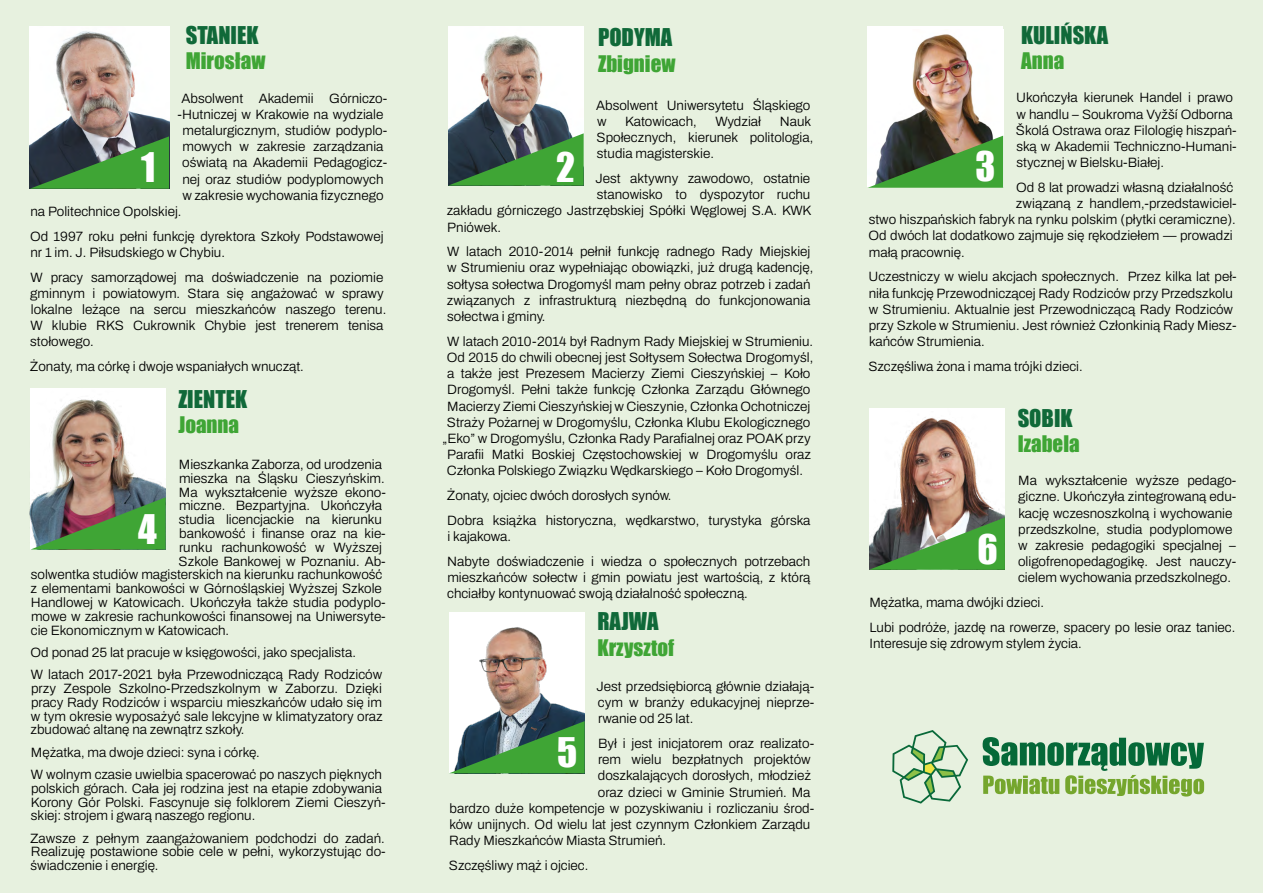
<style>
.page{position:relative;width:1263px;height:893px;background:#e7f1df}
.page>*{position:absolute;margin:0;border:0;box-sizing:border-box;transform-origin:0 0}
.t1{font:37.5px "Impact";color:#fff}
.t2{font:22.5px "Impact";color:#106939}
.t3{font:21px "Impact";color:#3fa535}
.t4{font:300 13.5px/16.2px "Archivo";color:#000}
</style>
<div class="page">
<img style="left:30px;top:26px;width:139px;height:110px">
<svg style="left:30px;top:136px;width:139px;height:53px;background:#427746"></svg>
<img style="left:449px;top:612px;width:136px;height:109px">
<svg style="left:449px;top:721px;width:136px;height:52px;background:#4f8b5b"></svg>
<img style="left:869px;top:408px;width:136px;height:109px">
<svg style="left:869px;top:517px;width:136px;height:53px;background:#5d8c54"></svg>
<svg style="left:983px;top:737px;width:221px;height:59px"></svg>
<svg style="left:892px;top:730px;width:76px;height:74px"></svg>
<img style="left:867px;top:29px;width:136px;height:158px">
<svg style="left:868px;top:136px;width:135px;height:52px;background:#528449"></svg>
<img style="left:448px;top:26px;width:136px;height:107px">
<svg style="left:448px;top:133px;width:136px;height:53px;background:#3c7444"></svg>
<img style="left:30px;top:388px;width:136px;height:109px">
<svg style="left:30px;top:497px;width:136px;height:53px;background:#5d8756"></svg>
<h2 class="t2" style="left:186px;top:18px;width:74px">STANIEK</h2>
<h3 class="t3" style="left:186px;top:45px;width:81px">Mirosław</h3>
<p class="t4" style="left:182px;top:90px;width:207px">Absolwent Akademii Górniczo-</p>
<p class="t4" style="left:178px;top:106px;width:207px">-Hutniczej w Krakowie na wydziale</p>
<p class="t4" style="left:182px;top:122px;width:206px">metalurgicznym, studiów podyplo-</p>
<p class="t4" style="left:182px;top:139px;width:203px">mowych w zakresie zarządzania</p>
<p class="t4" style="left:182px;top:155px;width:207px">oświatą na Akademii Pedagogicz-</p>
<p class="t4" style="left:182px;top:171px;width:203px">nej oraz studiów podyplomowych</p>
<p class="t4" style="left:182px;top:187px;width:203px">w zakresie wychowania fizycznego</p>
<p class="t4" style="left:30px;top:203px;width:153px">na Politechnice Opolskiej.</p>
<p class="t4" style="left:30px;top:228px;width:355px">Od 1997 roku pełni funkcję dyrektora Szkoły Podstawowej nr 1 im. J. Piłsudskiego w Chybiu.</p>
<p class="t4" style="left:30px;top:269px;width:357px">W pracy samorządowej ma doświadczenie na poziomie gminnym i powiatowym. Stara się angażować w sprawy lokalne leżące na sercu mieszkańców naszego terenu.<br>W klubie RKS Cukrownik Chybie jest trenerem tenisa stołowego.</p>
<p class="t4" style="left:30px;top:358px;width:276px">Żonaty, ma córkę i dwoje wspaniałych wnucząt.</p>
<h1 class="t1" style="left:141px;top:138px;width:16px">1</h1>
<h2 class="t2" style="left:178px;top:382px;width:70px">ZIENTEK</h2>
<h3 class="t3" style="left:178px;top:409px;width:62px">Joanna</h3>
<p class="t4" style="left:179px;top:456px;width:205px">Mieszkanka Zaborza, od urodzenia</p>
<p class="t4" style="left:179px;top:470px;width:207px">mieszka na Śląsku Cieszyńskim.</p>
<p class="t4" style="left:179px;top:484px;width:208px">Ma wykształcenie wyższe ekono-</p>
<p class="t4" style="left:179px;top:498px;width:204px">miczne. Bezpartyjna. Ukończyła</p>
<p class="t4" style="left:179px;top:511px;width:205px">studia licencjackie na kierunku</p>
<p class="t4" style="left:179px;top:525px;width:208px">bankowość i finanse oraz na kie-</p>
<p class="t4" style="left:179px;top:539px;width:204px">runku rachunkowość w Wyższej</p>
<p class="t4" style="left:179px;top:553px;width:209px">Szkole Bankowej w Poznaniu. Ab-</p>
<p class="t4" style="left:31px;top:567px;width:353px">solwentka studiów magisterskich na kierunku rachunkowość</p>
<p class="t4" style="left:30px;top:580px;width:353px">z elementami bankowości w Górnośląskiej Wyższej Szkole</p>
<p class="t4" style="left:31px;top:594px;width:356px">Handlowej w Katowicach. Ukończyła także studia podyplo-</p>
<p class="t4" style="left:31px;top:608px;width:356px">mowe w zakresie rachunkowości finansowej na Uniwersyte-</p>
<p class="t4" style="left:31px;top:622px;width:200px">cie Ekonomicznym w Katowicach.</p>
<p class="t4" style="left:31px;top:641px;width:353px;line-height:22.4px">Od ponad 25 lat pracuje w księgowości, jako specjalista.<br>W latach 2017-2021 była Przewodniczącą Rady Rodziców</p>
<p class="t4" style="left:30px;top:681px;width:354px;line-height:13.8px;text-align:justify">przy Zespole Szkolno-Przedszkolnym w Zaborzu. Dzięki pracy Rady Rodziców i wsparciu mieszkańców udało się im w tym okresie wyposażyć sale lekcyjne w klimatyzatory oraz zbudować altanę na zewnątrz szkoły.</p>
<p class="t4" style="left:31px;top:741px;width:353px;line-height:22.4px">Mężatka, ma dwoje dzieci: syna i córkę.<br>W wolnym czasie uwielbia spacerować po naszych pięknych</p>
<p class="t4" style="left:31px;top:781px;width:356px;line-height:13.8px">polskich górach. Cała jej rodzina jest na etapie zdobywania<br>Korony Gór Polski. Fascynuje się folklorem Ziemi Cieszyń&shy;skiej: strojem i gwarą naszego regionu.</p>
<p class="t4" style="left:30px;top:831px;width:357px;line-height:13.8px;text-align:justify">Zawsze z pełnym zaangażowaniem podchodzi do zadań.<br>Realizuję postawione sobie cele w pełni, wykorzystując do&shy;świadczenie i energię.</p>
<h1 class="t1" style="left:138px;top:500px;width:20px">4</h1>
<h2 class="t2" style="left:598px;top:20px;width:76px">PODYMA</h2>
<h3 class="t3" style="left:598px;top:47px;width:79px">Zbigniew</h3>
<p class="t4" style="left:596px;top:97px;width:216px">Absolwent Uniwersytetu Śląskiego w</p>
<p class="t4" style="left:597px;top:113px;width:218px;text-indent:183px">Nauk<br>Społecznych, kierunek politologia, studia magisterskie.</p>
<p class="t4" style="left:595px;top:170px;width:216px">Jest aktywny zawodowo, ostatnie</p>
<p class="t4" style="left:597px;top:186px;width:215px">stanowisko to dyspozytor ruchu</p>
<p class="t4" style="left:447px;top:203px;width:366px">zakładu górniczego Jastrzębskiej Spółki Węglowej S.A. KWK</p>
<p class="t4" style="left:447px;top:219px;width:55px">Pniówek.</p>
<p class="t4" style="left:447px;top:244px;width:368px">W latach 2010-2014 pełnił funkcję radnego Rady Miejskiej w Strumieniu oraz wypełniając obowiązki, już drugą kadencję, sołtysa sołectwa Drogomyśl mam pełny obraz potrzeb i zadań związanych z infrastrukturą niezbędną do funkcjonowania sołectwa i gminy.</p>
<p class="t4" style="left:443px;top:333px;width:372px;text-align:center">W latach 2010-2014 był Radnym Rady Miejskiej w Strumieniu.<br>Od 2015 do chwili obecnej jest Sołtysem Sołectwa Drogomyśl, a także jest Prezesem Macierzy Ziemi Cieszyńskiej – Koło Drogomyśl. Pełni także funkcję Członka Zarządu Głównego Macierzy Ziemi Cieszyńskiej w Cieszynie, Członka Ochotniczej Straży Pożarnej w Drogomyślu, Członka Klubu Ekologicznego „Eko” w Drogomyślu, Członka Rady Parafialnej oraz POAK przy Parafii Matki Boskiej Częstochowskiej w Drogomyślu oraz Członka Polskiego Związku Wędkarskiego – Koło Drogomyśl.</p>
<p class="t4" style="left:447px;top:483px;width:365px;line-height:24.8px">Żonaty, ojciec dwóch dorosłych synów.<br>Dobra książka historyczna, wędkarstwo, turystyka górska</p>
<p class="t4" style="left:447px;top:524px;width:365px;line-height:24.8px">i kajakowa.<br>Nabyte doświadczenie i wiedza o społecznych potrzebach</p>
<p class="t4" style="left:447px;top:569px;width:365px">mieszkańców sołectw i gmin powiatu jest wartością, z którą chciałby kontynuować swoją działalność społeczną.</p>
<p class="t4" style="left:625px;top:113px;width:73px">Katowicach,</p>
<p class="t4" style="left:715px;top:113px;width:47px">Wydział</p>
<h1 class="t1" style="left:556px;top:138px;width:20px">2</h1>
<h2 class="t2" style="left:597px;top:604px;width:63px">RAJWA</h2>
<h3 class="t3" style="left:597px;top:631px;width:78px">Krzysztof</h3>
<p class="t4" style="left:596px;top:678px;width:219px;text-align:justify">Jest przedsiębiorcą głównie działają&shy;cym w branży edukacyjnej nieprze&shy;rwanie od 25 lat.</p>
<p class="t4" style="left:598px;top:735px;width:218px">Był i jest inicjatorem oraz realizato-</p>
<p class="t4" style="left:598px;top:751px;width:214px">rem wielu bezpłatnych projektów</p>
<p class="t4" style="left:598px;top:768px;width:215px">doszkalających dorosłych, młodzież</p>
<p class="t4" style="left:598px;top:784px;width:214px">oraz dzieci w Gminie Strumień. Ma</p>
<p class="t4" style="left:450px;top:800px;width:366px">bardzo duże kompetencje w pozyskiwaniu i rozliczaniu środ-</p>
<p class="t4" style="left:450px;top:816px;width:362px">ków unijnych. Od wielu lat jest czynnym Członkiem Zarządu</p>
<p class="t4" style="left:449px;top:832px;width:218px">Rady Mieszkańców Miasta Strumień.</p>
<p class="t4" style="left:449px;top:857px;width:141px">Szczęśliwy mąż i ojciec.</p>
<h1 class="t1" style="left:557px;top:724px;width:22px">5</h1>
<h2 class="t2" style="left:1021px;top:18px;width:89px">KULIŃSKA</h2>
<h3 class="t3" style="left:1021px;top:45px;width:45px">Anna</h3>
<p class="t4" style="left:1016px;top:90px;width:222px">Ukończyła kierunek Handel i prawo w handlu – Soukroma Vyžší Odborna Školá Ostrawa oraz Filologię hiszpań&shy;ską w Akademii Techniczno-Humani&shy;stycznej w Bielsku-Białej.</p>
<p class="t4" style="left:1016px;top:179px;width:219px">Od 8 lat prowadzi własną działalność</p>
<p class="t4" style="left:1016px;top:195px;width:222px">związaną z handlem,-przedstawiciel-</p>
<p class="t4" style="left:869px;top:212px;width:368px">stwo hiszpańskich fabryk na rynku polskim (płytki ceramiczne).</p>
<p class="t4" style="left:868px;top:228px;width:366px">Od dwóch lat dodatkowo zajmuje się rękodziełem — prowadzi</p>
<p class="t4" style="left:869px;top:244px;width:97px">małą pracownię.</p>
<p class="t4" style="left:868px;top:269px;width:370px">Uczestniczy w wielu akcjach społecznych. Przez kilka lat peł&shy;niła funkcję Przewodniczącej Rady Rodziców przy Przedszkolu w Strumieniu. Aktualnie jest Przewodniczącą Rady Rodziców przy Szkole w Strumieniu. Jest również Członkinią Rady Miesz&shy;kańców Strumienia.</p>
<p class="t4" style="left:868px;top:358px;width:216px">Szczęśliwa żona i mama trójki dzieci.</p>
<h1 class="t1" style="left:976px;top:138px;width:21px">3</h1>
<h2 class="t2" style="left:1018px;top:400px;width:56px">SOBIK</h2>
<h3 class="t3" style="left:1018px;top:427px;width:63px">Izabela</h3>
<p class="t4" style="left:1018px;top:472px;width:220px">Ma wykształcenie wyższe pedago&shy;giczne. Ukończyła zintegrowaną edu&shy;kację wczesnoszkolną i wychowanie przedszkolne, studia podyplomowe w zakresie pedagogiki specjalnej – oligofrenopedagogikę. Jest nauczy&shy;cielem wychowania przedszkolnego.</p>
<p class="t4" style="left:869px;top:590px;width:367px;line-height:24.8px">Mężatka, mama dwójki dzieci.<br>Lubi podróże, jazdę na rowerze, spacery po lesie oraz taniec.</p>
<p class="t4" style="left:869px;top:635px;width:214px">Interesuje się zdrowym stylem życia.</p>
<h1 class="t1" style="left:977px;top:520px;width:22px">6</h1>
</div>
